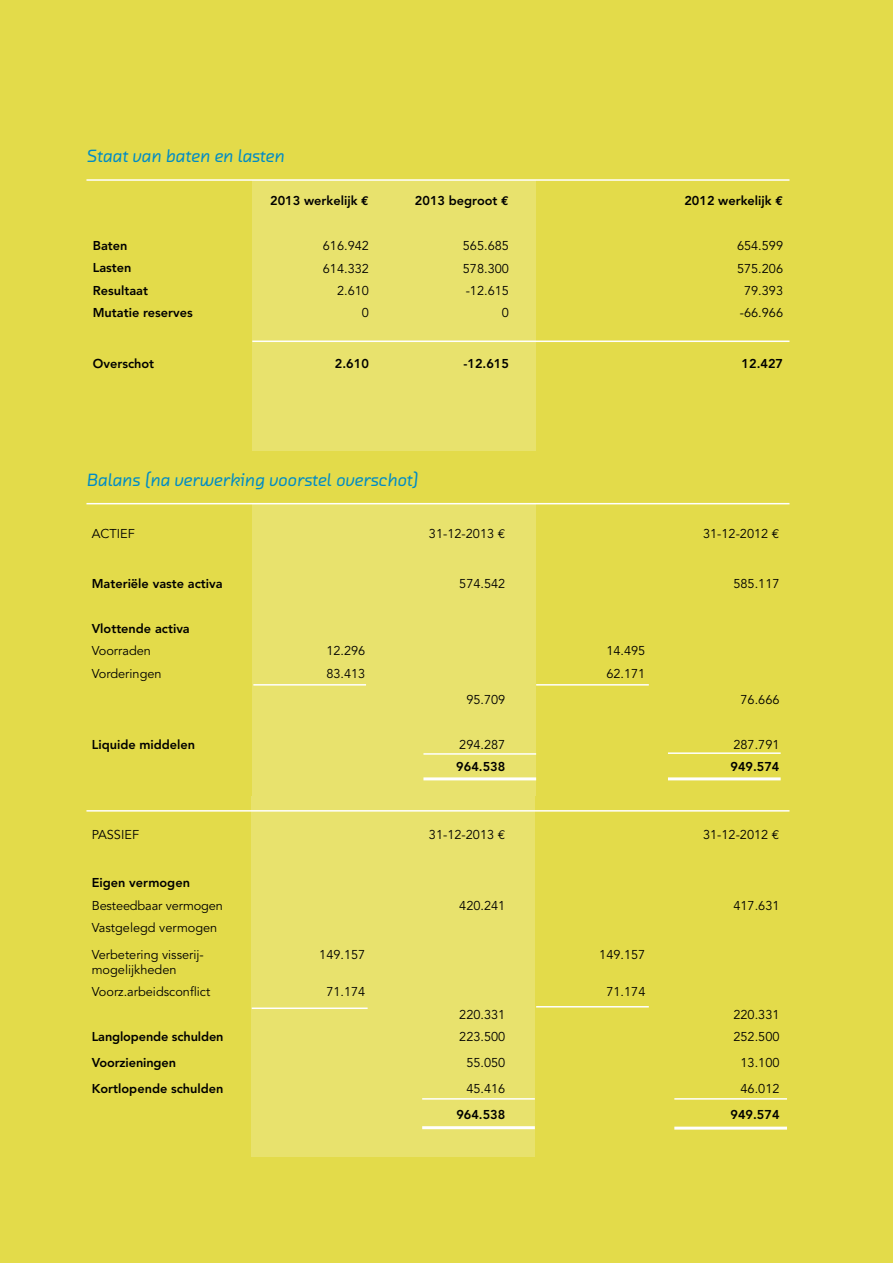
<style>
.page{position:relative;width:893px;height:1263px;background:#e3db4a}
.page>*{position:absolute;margin:0;border:0;box-sizing:border-box;transform-origin:0 0}
.t1{font:18px "Chambers Sans OT Med Ita";letter-spacing:-.02em;color:#008bc5}
.t2{font:12.75px/26.4px "Avenir";color:#000}
.t3{font:800 12.75px "Avenir";color:#000}
.s1{font-family:"Euro Mono";font-weight:700}
.s2{font-family:"Euro Mono"}
</style>
<div class="page">
<div style="left:252px;top:180px;width:284px;height:270px;background:#e8e26d"></div>
<div style="left:252px;top:504px;width:284px;height:292px;background:#e8e26d"></div>
<hr style="left:86px;top:503px;width:703px;height:1px;background:#fff">
<hr style="left:86px;top:179px;width:703px;height:2px;background:#fff">
<hr style="left:253px;top:684px;width:113px;height:2px;background:#fff">
<hr style="left:536px;top:684px;width:113px;height:2px;background:#fff">
<hr style="left:423px;top:753px;width:113px;height:2px;background:#fff">
<hr style="left:668px;top:752px;width:113px;height:2px;background:#fff">
<div style="left:251px;top:796px;width:284px;height:361px;background:#e8e26d"></div>
<hr style="left:86px;top:810px;width:703px;height:2px;background:#fff">
<hr style="left:422px;top:1098px;width:113px;height:2px;background:#fff">
<hr style="left:674px;top:1098px;width:113px;height:2px;background:#fff">
<hr style="left:423px;top:777px;width:113px;height:3px;background:#fff">
<hr style="left:668px;top:777px;width:113px;height:3px;background:#fff">
<hr style="left:422px;top:1126px;width:113px;height:3px;background:#fff">
<hr style="left:674px;top:1126px;width:113px;height:3px;background:#fff">
<hr style="left:252px;top:341px;width:537px;height:1px;background:#fff">
<hr style="left:252px;top:1007px;width:116px;height:2px;background:#fff">
<hr style="left:536px;top:1006px;width:113px;height:1px;background:#fff">
<h1 class="t1" style="left:86px;top:145px;width:200px">Staat van baten en lasten</h1>
<p class="t3" style="left:270px;top:193px;width:100px">2013 werkelijk <span class="s1">€</span></p>
<p class="t3" style="left:415px;top:193px;width:96px">2013 begroot <span class="s1">€</span></p>
<p class="t3" style="left:684px;top:193px;width:100px">2012 werkelijk <span class="s1">€</span></p>
<p class="t3" style="left:93px;top:238px;width:36px">Baten</p>
<p class="t2" style="left:323px;top:233px;width:48px">616.942</p>
<p class="t2" style="left:463px;top:233px;width:48px">565.685</p>
<p class="t2" style="left:737px;top:233px;width:48px">654.599</p>
<p class="t3" style="left:93px;top:260px;width:40px">Lasten</p>
<p class="t2" style="left:323px;top:255px;width:48px">614.332</p>
<p class="t2" style="left:463px;top:255px;width:48px">578.300</p>
<p class="t2" style="left:737px;top:255px;width:48px">575.206</p>
<p class="t3" style="left:93px;top:283px;width:57px">Resultaat</p>
<p class="t2" style="left:337px;top:278px;width:33px">2.610</p>
<p class="t2" style="left:466px;top:278px;width:45px">-12.615</p>
<p class="t2" style="left:744px;top:278px;width:40px">79.393</p>
<p class="t3" style="left:93px;top:305px;width:101px">Mutatie reserves</p>
<p class="t2" style="left:362px;top:300px;width:9px">0</p>
<p class="t2" style="left:502px;top:300px;width:9px">0</p>
<p class="t2" style="left:740px;top:300px;width:45px">-66.966</p>
<p class="t3" style="left:93px;top:356px;width:63px">Overschot</p>
<p class="t3" style="left:335px;top:356px;width:35px">2.610</p>
<p class="t3" style="left:463px;top:356px;width:47px">-12.615</p>
<p class="t3" style="left:742px;top:356px;width:43px">12.427</p>
<h1 class="t1" style="left:86px;top:469px;width:334px">Balans (na verwerking voorstel overschot)</h1>
<p class="t2" style="left:92px;top:521px;width:45px">ACTIEF</p>
<p class="t2" style="left:429px;top:521px;width:78px">31-12-2013 <span class="s2">€</span></p>
<p class="t2" style="left:703px;top:521px;width:78px">31-12-2012 <span class="s2">€</span></p>
<p class="t3" style="left:92px;top:576px;width:132px">Materiële vaste activa</p>
<p class="t2" style="left:459px;top:570px;width:48px">574.542</p>
<p class="t2" style="left:733px;top:570px;width:48px">585.117</p>
<p class="t3" style="left:92px;top:621px;width:100px">Vlottende activa</p>
<p class="t2" style="left:92px;top:638px;width:61px">Voorraden</p>
<p class="t2" style="left:326px;top:638px;width:40px">12.296</p>
<p class="t2" style="left:606px;top:638px;width:40px">14.495</p>
<p class="t2" style="left:92px;top:660px;width:71px">Vorderingen</p>
<p class="t2" style="left:326px;top:660px;width:40px">83.413</p>
<p class="t2" style="left:606px;top:660px;width:40px">62.171</p>
<p class="t2" style="left:466px;top:687px;width:40px">95.709</p>
<p class="t2" style="left:740px;top:687px;width:40px">76.666</p>
<p class="t3" style="left:92px;top:737px;width:105px">Liquide middelen</p>
<p class="t2" style="left:459px;top:732px;width:48px">294.287</p>
<p class="t2" style="left:733px;top:732px;width:48px">287.791</p>
<p class="t3" style="left:456px;top:759px;width:51px">964.538</p>
<p class="t3" style="left:730px;top:759px;width:51px">949.574</p>
<p class="t2" style="left:92px;top:822px;width:49px">PASSIEF</p>
<p class="t2" style="left:429px;top:822px;width:78px">31-12-2013 <span class="s2">€</span></p>
<p class="t2" style="left:703px;top:822px;width:78px">31-12-2012 <span class="s2">€</span></p>
<p class="t3" style="left:92px;top:875px;width:100px">Eigen vermogen</p>
<p class="t2" style="left:92px;top:892px;width:133px">Besteedbaar vermogen</p>
<p class="t2" style="left:459px;top:892px;width:48px">420.241</p>
<p class="t2" style="left:733px;top:892px;width:48px">417.631</p>
<p class="t2" style="left:92px;top:915px;width:127px">Vastgelegd vermogen<br>Verbetering visserij-</p>
<p class="t2" style="left:92px;top:956px;width:86px">mogelijkheden</p>
<p class="t2" style="left:319px;top:941px;width:48px">149.157</p>
<p class="t2" style="left:599px;top:941px;width:48px">149.157</p>
<p class="t2" style="left:92px;top:979px;width:120px">Voorz.arbeidsconflict</p>
<p class="t2" style="left:326px;top:979px;width:40px">71.174</p>
<p class="t2" style="left:606px;top:979px;width:40px">71.174</p>
<p class="t2" style="left:459px;top:1001px;width:48px">220.331</p>
<p class="t2" style="left:733px;top:1001px;width:48px">220.331</p>
<p class="t3" style="left:92px;top:1029px;width:133px">Langlopende schulden</p>
<p class="t2" style="left:459px;top:1024px;width:48px">223.500</p>
<p class="t2" style="left:733px;top:1024px;width:48px">252.500</p>
<p class="t3" style="left:92px;top:1055px;width:86px">Voorzieningen</p>
<p class="t2" style="left:466px;top:1049px;width:40px">55.050</p>
<p class="t2" style="left:741px;top:1049px;width:40px">13.100</p>
<p class="t3" style="left:92px;top:1081px;width:133px">Kortlopende schulden</p>
<p class="t2" style="left:466px;top:1075px;width:40px">45.416</p>
<p class="t2" style="left:741px;top:1075px;width:40px">46.012</p>
<p class="t3" style="left:456px;top:1106px;width:51px">964.538</p>
<p class="t3" style="left:730px;top:1106px;width:51px">949.574</p>
</div>
